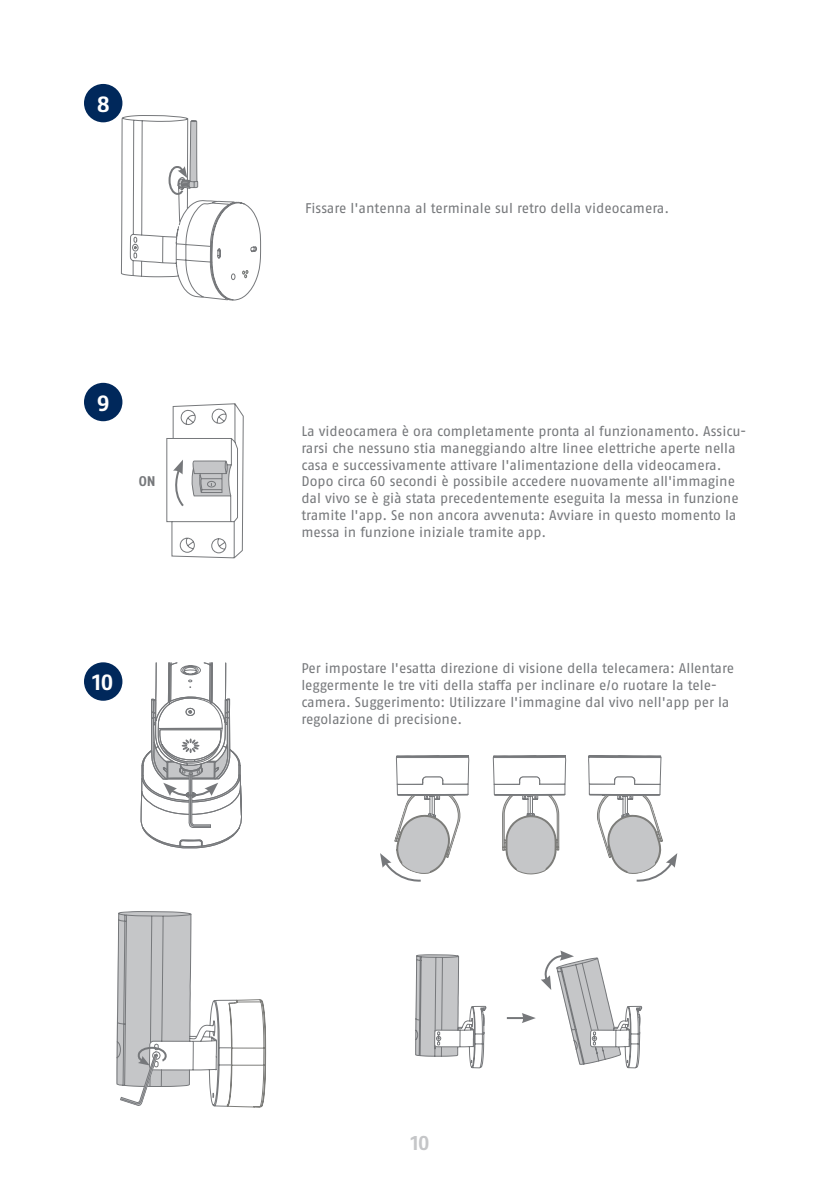
<style>
.page{position:relative;width:840px;height:1191px;background:#fff}
.page>*{position:absolute;margin:0;border:0;box-sizing:border-box;transform-origin:0 0}
.t1{font:700 22px "ABUS Fago Pro";color:#fff}
.t2{font:700 20px "ABUS Fago Pro";color:#c5c6c8}
.t3{font:14px/16.8px "ABUS Fago Pro";letter-spacing:-.005em;color:#76787b}
.t4{font:700 14px "ABUS Fago Pro";color:#76787b}
</style>
<div class="page">
<svg style="left:120px;top:115px;width:141px;height:186px"></svg>
<div style="left:84px;top:662px;width:38px;height:38px;background:#00285b;border-radius:50%"></div>
<div style="left:84px;top:383px;width:38px;height:38px;background:#00285b;border-radius:50%"></div>
<div style="left:84px;top:84px;width:38px;height:38px;background:#00285b;border-radius:50%"></div>
<svg style="left:166px;top:403px;width:78px;height:156px"></svg>
<svg style="left:116px;top:911px;width:150px;height:197px"></svg>
<svg style="left:415px;top:954px;width:71px;height:115px"></svg>
<svg style="left:506px;top:950px;width:136px;height:119px"></svg>
<svg style="left:140px;top:662px;width:102px;height:187px"></svg>
<svg style="left:380px;top:755px;width:89px;height:127px"></svg>
<svg style="left:492px;top:755px;width:74px;height:119px"></svg>
<svg style="left:588px;top:755px;width:89px;height:127px"></svg>
<h1 class="t1" style="left:97px;top:91px;width:15px">8</h1>
<h1 class="t1" style="left:97px;top:390px;width:14px">9</h1>
<p class="t4" style="left:139px;top:473px;width:18px">ON</p>
<h1 class="t1" style="left:92px;top:669px;width:23px">10</h1>
<p class="t3" style="left:305px;top:200px;width:365px">Fissare l'antenna al terminale sul retro della videocamera.</p>
<p class="t3" style="left:301px;top:423px;width:446px">La videocamera è ora completamente pronta al funzionamento. Assicu&shy;rarsi che nessuno stia maneggiando altre linee elettriche aperte nella casa e successivamente attivare l'alimentazione della videocamera.<br>Dopo circa 60 secondi è possibile accedere nuovamente all'immagine dal vivo se è già stata precedentemente eseguita la messa in funzione tramite l'app. Se non ancora avvenuta: Avviare in questo momento la messa in funzione iniziale tramite app.</p>
<p class="t3" style="left:301px;top:660px;width:434px">Per impostare l'esatta direzione di visione della telecamera: Allentare leggermente le tre viti della staffa per inclinare e/o ruotare la tele&shy;camera. Suggerimento: Utilizzare l'immagine dal vivo nell'app per la regolazione di precisione.</p>
<h2 class="t2" style="left:410px;top:1131px;width:21px">10</h2>
</div>
